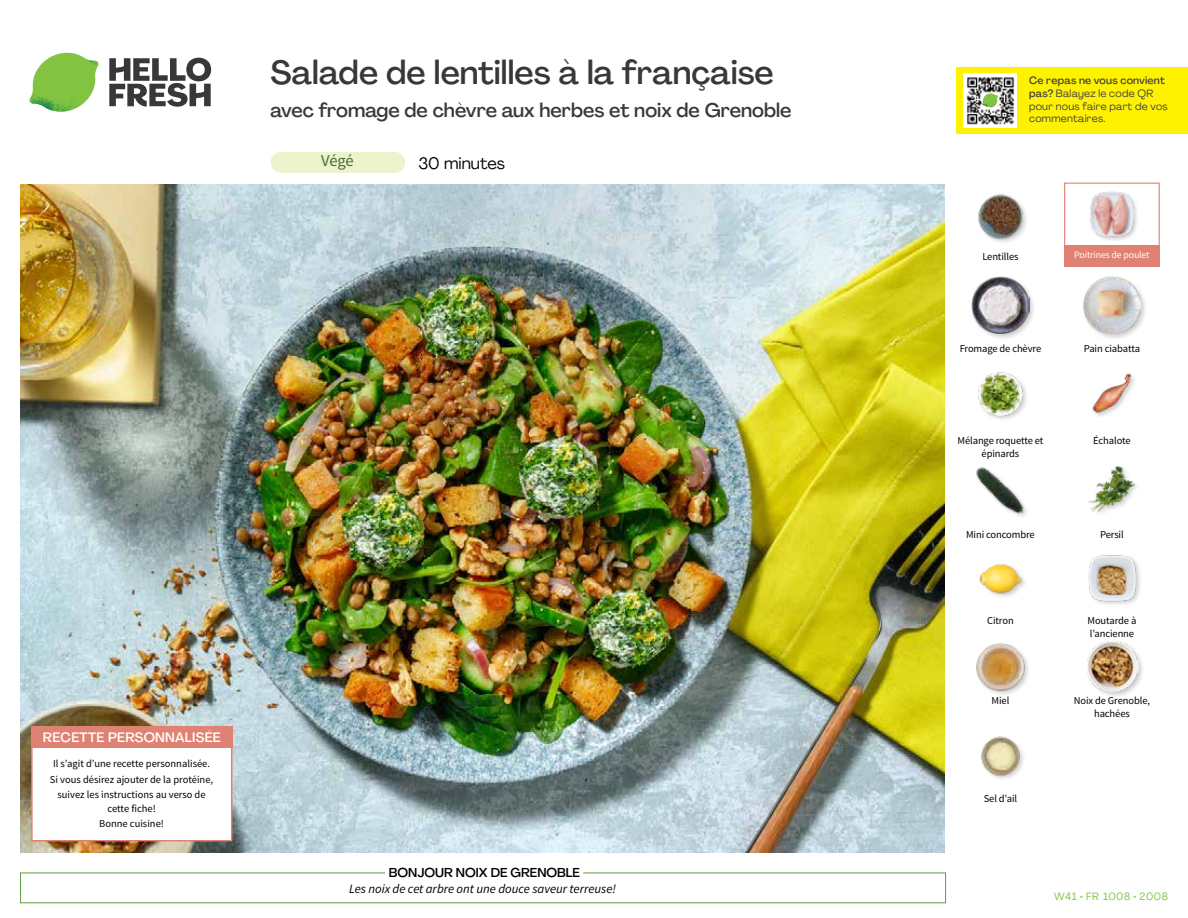
<style>
.page{position:relative;width:1188px;height:918px;background:#fff}
.page>*{position:absolute;margin:0;border:0;box-sizing:border-box;transform-origin:0 0}
.t1{font:500 33px "Agrandir";color:#383839}
.t2{font:500 19.5px "Agrandir";color:#383839}
.t3{font:16.5px "Agrandir";color:#000}
.t4{font:16.5px "Source Sans Pro";color:#476b32}
.t5{font:500 13.5px "Agrandir";letter-spacing:.02em;color:#fff}
.t6{font:italic 12.75px "Source Sans Pro";color:#000}
.t7{font:500 12.75px "Agrandir";color:#000}
.t8{font:10.5px/13.5px "Source Sans Pro";letter-spacing:-.01em;color:#000;text-align:center}
.t9{font:10.5px/12.8px "Agrandir";letter-spacing:.02em;color:#414042}
.t10{font:10.5px "Agrandir";letter-spacing:.05em;color:#82c341}
.t11{font:9.75px "Source Sans Pro";letter-spacing:-.01em;color:#fff}
.s1{font-weight:500}
</style>
<div class="page">
<svg style="left:109px;top:57px;width:102px;height:50px"></svg>
<svg style="left:34px;top:53px;width:62px;height:40px"></svg>
<img style="left:67px;top:53px;width:32px;height:26px">
<img style="left:33px;top:75px;width:59px;height:11px">
<img style="left:29px;top:79px;width:61px;height:33px">
<img style="left:65px;top:86px;width:27px;height:25px">
<div style="left:20px;top:873px;width:926px;height:30px;border:1px solid #609f43"></div>
<div style="left:385px;top:865px;width:198px;height:15px;background:#fff"></div>
<img style="left:21px;top:184px;width:924px;height:668px">
<div style="left:271px;top:152px;width:134px;height:21px;background:#edf3cd;border-radius:10px"></div>
<img style="left:981px;top:736px;width:43px;height:43px">
<div style="left:1086px;top:640px;width:59px;height:59px;background:#000;opacity:.2"></div>
<img style="left:1087px;top:640px;width:52px;height:52px">
<img style="left:976px;top:643px;width:53px;height:51px">
<img style="left:1088px;top:555px;width:52px;height:50px">
<img style="left:979px;top:563px;width:46px;height:34px">
<img style="left:1088px;top:466px;width:48px;height:47px">
<img style="left:976px;top:467px;width:51px;height:49px">
<img style="left:1092px;top:373px;width:42px;height:43px">
<img style="left:978px;top:372px;width:49px;height:48px">
<div style="left:1082px;top:275px;width:65px;height:66px;background:#000;opacity:.2"></div>
<img style="left:1083px;top:277px;width:58px;height:57px">
<div style="left:971px;top:275px;width:65px;height:66px;background:#000;opacity:.2"></div>
<img style="left:972px;top:277px;width:57px;height:57px">
<div style="left:1090px;top:191px;width:49px;height:51px;background:#000;opacity:.2"></div>
<img style="left:1090px;top:191px;width:45px;height:46px">
<img style="left:978px;top:194px;width:49px;height:48px">
<div style="left:1064px;top:183px;width:96px;height:72px;border:1px solid #df8273"></div>
<div style="left:1064px;top:245px;width:96px;height:21px;background:#df8273"></div>
<div style="left:31px;top:726px;width:201px;height:115px;background:#fff;border:2px solid #df8273"></div>
<div style="left:31px;top:726px;width:202px;height:22px;background:#df8273"></div>
<div style="left:956px;top:67px;width:232px;height:67px;background:#fff200"></div>
<img style="left:964px;top:74px;width:52px;height:54px">
<svg style="left:982px;top:93px;width:16px;height:14px"></svg>
<h1 class="t1" style="left:271px;top:52px;width:505px">Salade de lentilles à la française</h1>
<h2 class="t2" style="left:271px;top:98px;width:522px">avec fromage de chèvre aux herbes et noix de Grenoble</h2>
<h3 class="t3" style="left:418px;top:153px;width:88px">30 minutes</h3>
<h3 class="t4" style="left:321px;top:151px;width:34px">Végé</h3>
<p class="t5" style="left:43px;top:729px;width:179px">RECETTE PERSONNALISÉE</p>
<p class="t8" style="left:50px;top:756px;width:165px;line-height:15.6px">Il s’agit d’une recette personnalisée.<br>Si vous désirez ajouter de la protéine, suivez les instructions au verso de</p>
<p class="t8" style="left:99px;top:801px;width:66px;line-height:15.6px">cette fiche!<br>Bonne cuisine!</p>
<p class="t7" style="left:389px;top:864px;width:193px">BONJOUR NOIX DE GRENOBLE</p>
<p class="t6" style="left:349px;top:881px;width:268px">Les noix de cet arbre ont une douce saveur terreuse!</p>
<p class="t9" style="left:1029px;top:74px;width:140px"><span class="s1">Ce repas ne vous convient pas?</span> Balayez le code QR pour nous faire part de vos commentaires.</p>
<p class="t8" style="left:982px;top:250px;width:38px">Lentilles</p>
<p class="t11" style="left:1074px;top:249px;width:77px">Poitrines de poulet</p>
<p class="t8" style="left:960px;top:342px;width:83px">Fromage de chèvre</p>
<p class="t8" style="left:1084px;top:342px;width:58px">Pain ciabatta</p>
<p class="t8" style="left:958px;top:434px;width:87px">Mélange roquette et épinards</p>
<p class="t8" style="left:1093px;top:434px;width:39px">Échalote</p>
<p class="t8" style="left:966px;top:528px;width:70px">Mini concombre</p>
<p class="t8" style="left:1100px;top:528px;width:25px">Persil</p>
<p class="t8" style="left:987px;top:614px;width:28px">Citron</p>
<p class="t8" style="left:1088px;top:614px;width:50px;text-align:left">Moutarde à l’ancienne</p>
<p class="t8" style="left:992px;top:694px;width:19px">Miel</p>
<p class="t8" style="left:1074px;top:694px;width:78px">Noix de Grenoble, hachées</p>
<p class="t8" style="left:984px;top:792px;width:35px">Sel d’ail</p>
<p class="t10" style="left:1054px;top:890px;width:115px">W41 • FR 1008 • 2008</p>
</div>
